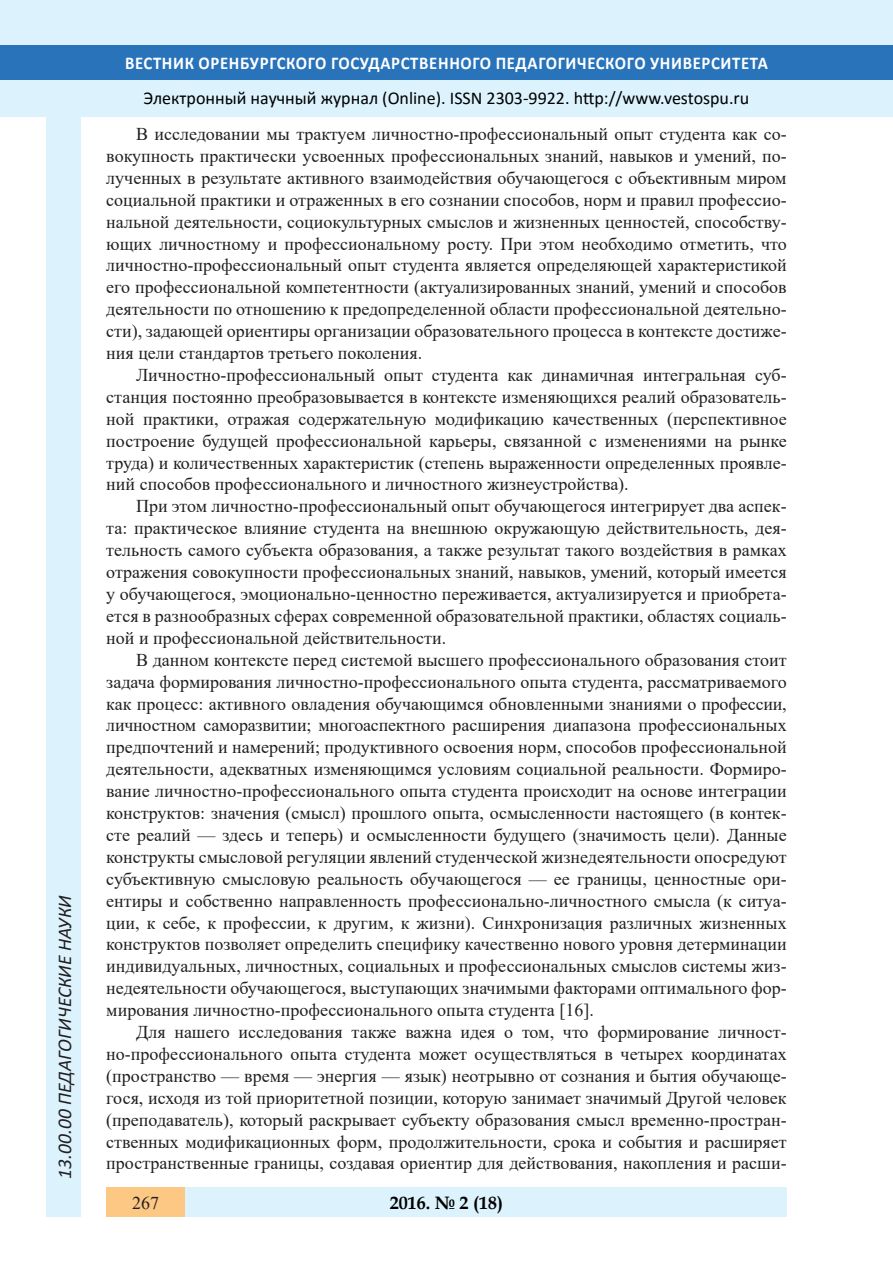
<style>
.page{position:relative;width:893px;height:1263px;background:#fff}
.page>*{position:absolute;margin:0;border:0;box-sizing:border-box;transform-origin:0 0}
.t1{font:italic 19.5px "Calibri";color:#231f20}
.Стиль2{font:18px/21.9px "Times New Roman";color:#231f20;text-align:justify}
.t2{font:18px "Calibri";color:#000}
.t3{font:700 18px "Calibri";letter-spacing:.04em;color:#fff;scale:.93 1}
.t4{font:700 18px "Book Antiqua";color:#000}
</style>
<div class="page">
<div style="left:0;top:0;width:893px;height:116px;background:#dcf2fc"></div>
<div style="left:0;top:45px;width:893px;height:34px;background:#2873ba"></div>
<div style="left:47px;top:116px;width:34px;height:1101px;background:#dcf2fc"></div>
<div style="left:106px;top:1188px;width:681px;height:29px;background:#dcf2fc"></div>
<div style="left:106px;top:1188px;width:79px;height:29px;background:#fdc784"></div>
<p class="t1" style="left:51px;top:1179px;width:285px;rotate:-90deg">13.00.00 ПЕДАГОГИЧЕСКИЕ НАУКИ</p>
<p class="t1" style="left:51px;top:1105px;width:206px;rotate:-90deg">БИОЛОГИЧЕСКИЕ НАУКИ</p>
<p class="t1" style="left:51px;top:1179px;width:11px;rotate:-90deg">0</p>
<p class="t3" style="left:125px;top:50px;width:693px">ВЕСТНИК ОРЕНБУРГСКОГО ГОСУДАРСТВЕННОГО ПЕДАГОГИЧЕСКОГО УНИВЕРСИТЕТА</p>
<p class="t2" style="left:144px;top:85px;width:607px">Электронный научный журнал (Online). ISSN 2303-9922. http://www.vestospu.ru</p>
<p class="t2" style="left:583px;top:85px;width:13px">t</p>
<p class="Стиль2" style="left:106px;top:122px;width:682px;text-indent:30px">В исследовании мы трактуем личностно-профессиональный опыт студента как со&shy;вокупность практически усвоенных профессиональных знаний, навыков и умений, по&shy;лученных в результате активного взаимодействия обучающегося с объективным миром социальной практики и отраженных в его сознании способов, норм и правил профессио&shy;нальной деятельности, социокультурных смыслов и жизненных ценностей, способству&shy;ющих личностному и профессиональному росту. При этом необходимо отметить, что личностно-профессиональный опыт студента является определяющей характеристикой его профессиональной компетентности (актуализированных знаний, умений и способов деятельности по отношению к предопределенной области профессиональной деятельно&shy;сти), задающей ориентиры организации образовательного процесса в контексте достиже&shy;ния цели стандартов третьего поколения.</p>
<p class="Стиль2" style="left:106px;top:363px;width:682px;text-indent:30px">Личностно-профессиональный опыт студента как динамичная интегральная суб&shy;станция постоянно преобразовывается в контексте изменяющихся реалий образователь&shy;ной практики, отражая содержательную модификацию качественных (перспективное построение будущей профессиональной карьеры, связанной с изменениями на рынке труда) и количественных характеристик (степень выраженности определенных проявле&shy;ний способов профессионального и личностного жизнеустройства).</p>
<p class="Стиль2" style="left:106px;top:495px;width:682px;text-indent:30px">При этом личностно-профессиональный опыт обучающегося интегрирует два аспек&shy;та: практическое влияние студента на внешнюю окружающую действительность, дея&shy;тельность самого субъекта образования, а также результат такого воздействия в рамках отражения совокупности профессиональных знаний, навыков, умений, который имеется у обучающегося, эмоционально-ценностно переживается, актуализируется и приобрета&shy;ется в разнообразных сферах современной образовательной практики, областях социаль&shy;ной и профессиональной действительности.</p>
<p class="Стиль2" style="left:106px;top:648px;width:682px;text-indent:30px">В данном контексте перед системой высшего профессионального образования стоит задача формирования личностно-профессионального опыта студента, рассматриваемого как процесс: активного овладения обучающимся обновленными знаниями о профессии, личностном саморазвитии; многоаспектного расширения диапазона профессиональных предпочтений и намерений; продуктивного освоения норм, способов профессиональной деятельности, адекватных изменяющимся условиям социальной реальности. Формиро&shy;вание личностно-профессионального опыта студента происходит на основе интеграции конструктов: значения (смысл) прошлого опыта, осмысленности настоящего (в контек&shy;сте реалий — здесь и теперь) и осмысленности будущего (значимость цели). Данные конструкты смысловой регуляции явлений студенческой жизнедеятельности опосредуют субъективную смысловую реальность обучающегося — ее границы, ценностные ори&shy;ентиры и собственно направленность профессионально-личностного смысла (к ситуа&shy;ции, к себе, к профессии, к другим, к жизни). Синхронизация различных жизненных конструктов позволяет определить специфику качественно нового уровня детерминации индивидуальных, личностных, социальных и профессиональных смыслов системы жиз&shy;недеятельности обучающегося, выступающих значимыми факторами оптимального фор&shy;мирования личностно-профессионального опыта студента [16].</p>
<p class="Стиль2" style="left:106px;top:1020px;width:682px;text-indent:30px">Для нашего исследования также важна идея о том, что формирование личност&shy;но-профессионального опыта студента может осуществляться в четырех координатах (пространство — время — энергия — язык) неотрывно от сознания и бытия обучающе&shy;гося, исходя из той приоритетной позиции, которую занимает значимый Другой человек (преподаватель), который раскрывает субъекту образования смысл временно-простран&shy;ственных модификационных форм, продолжительности, срока и события и расширяет пространственные границы, создавая ориентир для действования, накопления и расши-</p>
<p class="Стиль2" style="left:132px;top:1191px;width:28px">267</p>
<p class="t4" style="left:390px;top:1190px;width:115px">2016. № 2 (18)</p>
</div>
